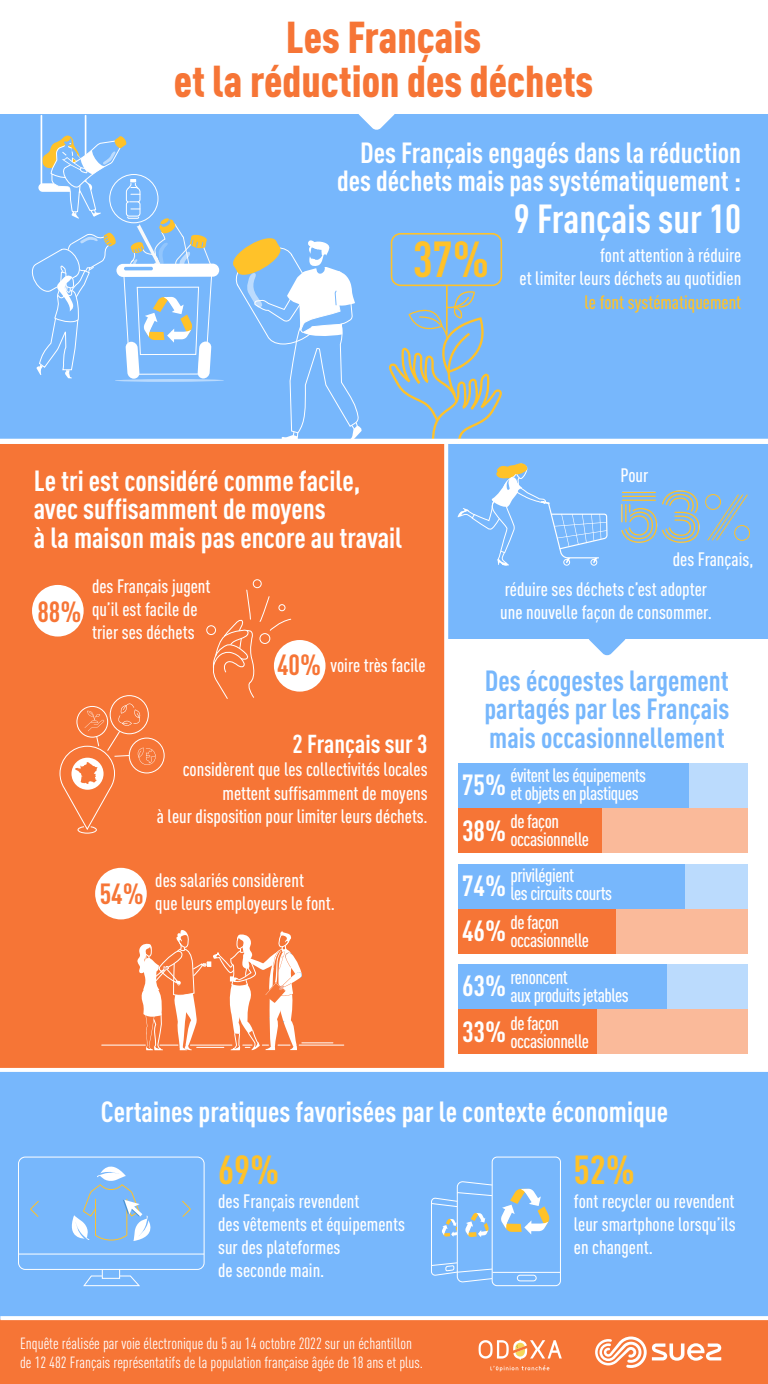
<style>
.page{position:relative;width:768px;height:1384px;background:#fff}
.page>*{position:absolute;margin:0;border:0;box-sizing:border-box;transform-origin:0 0}
.t1{font:700 condensed 49.88px "DIN Pro";color:#ffc229}
.t2{font:900 condensed 44px/44px "DIN Pro";color:#f67536;text-align:center}
.t3{font:700 condensed 40px "DIN Pro";color:#fff}
.t4{font:700 condensed 40px "DIN Pro";color:#ffc229}
.t5{font:700 condensed 28.8px/28.8px "DIN Pro";color:#fff;text-align:right}
.t6{font:700 condensed 28.8px/28.8px "DIN Pro";color:#77b7fc;text-align:justify}
.t7{font:700 condensed 28.8px "DIN Pro";color:#f67536}
.t8{font:700 condensed 25.6px "DIN Pro";letter-spacing:.005em;color:#fff}
.t9{font:500 condensed 19.2px/23.2px "DIN Pro";color:#fff}
.t10{font:500 condensed 19.2px/18px "DIN Pro";letter-spacing:-.025em;color:#fff}
.t11{font:condensed 16px/19.2px "DIN Pro";color:#fff}
.s1{color:#ffc229}
.s2{font-weight:700;font-size:28.8px}
</style>
<div class="page">
<div style="left:0;top:115px;width:768px;height:325px;background:#77b7fc"></div>
<div style="left:0;top:441px;width:448px;height:651px;background:#f67536"></div>
<div style="left:446px;top:441px;width:322px;height:198px;background:#77b7fc"></div>
<hr style="left:0;top:440px;width:768px;height:4px;background:#fff">
<svg style="left:444px;top:444px;width:4px;height:624px;background:#fef8f5"></svg>
<div style="left:95px;top:868px;width:52px;height:51px;background:#fff;border-radius:50%"></div>
<div style="left:0;top:1319px;width:768px;height:65px;background:#f67536"></div>
<div style="left:0;top:1070px;width:768px;height:248px;background:#77b7fc"></div>
<svg style="left:0;top:1316px;width:768px;height:4px;fill:#fff"></svg>
<hr style="left:115px;top:379px;width:109px;height:3px;background:#fff;border-radius:50%">
<svg style="left:230px;top:238px;width:133px;height:201px"></svg>
<hr style="left:85px;top:115px;width:1px;height:74px;background:#fff">
<hr style="left:41px;top:115px;width:1px;height:74px;background:#fff">
<svg style="left:32px;top:135px;width:187px;height:244px"></svg>
<div style="left:109px;top:174px;width:49px;height:49px;border:1px solid #fff;border-radius:50%"></div>
<svg style="left:357px;top:114px;width:39px;height:16px"></svg>
<svg style="left:589px;top:639px;width:37px;height:17px"></svg>
<svg style="left:389px;top:291px;width:113px;height:148px"></svg>
<hr style="left:446px;top:285px;width:2px;height:50px;background:#ffc229">
<div style="left:391px;top:233px;width:111px;height:53px;border:2px solid #ffc229;border-radius:9px"></div>
<div style="left:129px;top:738px;width:36px;height:35px;border:1px solid #fff;border-radius:50%"></div>
<div style="left:110px;top:695px;width:39px;height:39px;border:1px solid #fff;border-radius:50%"></div>
<svg style="left:59px;top:703px;width:97px;height:131px"></svg>
<hr style="left:299px;top:1045px;width:45px;height:1px;background:#fff">
<hr style="left:302px;top:1042px;width:31px;height:1px;background:#fff">
<svg style="left:137px;top:930px;width:165px;height:121px"></svg>
<hr style="left:102px;top:1045px;width:43px;height:1px;background:#fff">
<img style="left:621px;top:491px;width:37px;height:52px">
<img style="left:662px;top:490px;width:38px;height:53px">
<div style="left:734px;top:525px;width:16px;height:16px;border:1px solid #ffc229;border-radius:50%"></div>
<div style="left:705px;top:494px;width:16px;height:16px;border:1px solid #ffc229;border-radius:50%"></div>
<svg style="left:707px;top:494px;width:42px;height:47px"></svg>
<div style="left:458px;top:763px;width:230px;height:45px;background:#77b7fc"></div>
<div style="left:685px;top:763px;width:63px;height:45px;background:#bbdbfd"></div>
<svg style="left:457px;top:463px;width:151px;height:103px"></svg>
<div style="left:458px;top:808px;width:144px;height:45px;background:#f67536"></div>
<div style="left:592px;top:808px;width:156px;height:45px;background:#faba9a"></div>
<div style="left:458px;top:864px;width:227px;height:45px;background:#77b7fc"></div>
<div style="left:685px;top:864px;width:63px;height:45px;background:#bbdbfd"></div>
<div style="left:458px;top:909px;width:158px;height:45px;background:#f67536"></div>
<div style="left:616px;top:909px;width:132px;height:45px;background:#faba9a"></div>
<div style="left:458px;top:964px;width:208px;height:45px;background:#77b7fc"></div>
<div style="left:663px;top:964px;width:85px;height:45px;background:#bbdbfd"></div>
<div style="left:458px;top:1009px;width:138px;height:45px;background:#f67536"></div>
<div style="left:592px;top:1009px;width:156px;height:45px;background:#faba9a"></div>
<div style="left:18px;top:1157px;width:187px;height:113px;border:1px solid #fff;border-radius:7px"></div>
<hr style="left:19px;top:1254px;width:185px;height:1px;background:#fff">
<div style="left:102px;top:1269px;width:18px;height:10px;border:1px solid #fff"></div>
<svg style="left:83px;top:1275px;width:57px;height:11px"></svg>
<svg style="left:65px;top:1156px;width:94px;height:85px"></svg>
<svg style="left:182px;top:1200px;width:9px;height:17px"></svg>
<svg style="left:30px;top:1200px;width:9px;height:17px"></svg>
<div style="left:492px;top:1157px;width:69px;height:129px;border:1px solid #fff;border-radius:5px"></div>
<hr style="left:493px;top:1272px;width:67px;height:1px;background:#fff">
<div style="left:517px;top:1275px;width:20px;height:6px;border:1px solid #fff;border-radius:3px"></div>
<svg style="left:501px;top:1189px;width:49px;height:46px"></svg>
<svg style="left:431px;top:1181px;width:62px;height:102px"></svg>
<img style="left:478px;top:1339px;width:84px;height:33px">
<svg style="left:595px;top:1337px;width:126px;height:31px"></svg>
<svg style="left:212px;top:589px;width:80px;height:110px"></svg>
<div style="left:279px;top:604px;width:6px;height:7px;border:1px solid #fff;border-radius:50%"></div>
<div style="left:253px;top:579px;width:9px;height:9px;border:1px solid #fff;border-radius:50%"></div>
<div style="left:32px;top:585px;width:52px;height:52px;background:#fff;border-radius:50%"></div>
<div style="left:274px;top:640px;width:52px;height:52px;background:#fff;border-radius:50%"></div>
<div style="left:260px;top:633px;width:10px;height:11px;border:1px solid #fff;border-radius:50%"></div>
<div style="left:206px;top:625px;width:10px;height:10px;border:1px solid #fff;border-radius:50%"></div>
<hr style="left:0;top:439px;width:768px;height:4px;background:#fff">
<hr style="left:0;top:1068px;width:768px;height:4px;background:#fff">
<p class="t2" style="left:174px;top:11px;width:421px">Les Français<br>et la réduction des déchets</p>
<p class="t5" style="left:337px;top:135px;width:406px">Des Français engagés dans la réduction des déchets mais pas systématiquement :</p>
<p class="t3" style="left:514px;top:189px;width:229px">9 Français sur 10</p>
<p class="t9" style="left:520px;top:242px;width:223px;text-align:right">font attention à réduire<br>et limiter leurs déchets au quotidien <span class="s1">le font systématiquement</span></p>
<p class="t1" style="left:413px;top:222px;width:78px">37%</p>
<p class="t5" style="left:34px;top:463px;width:370px;text-align:left">Le tri est considéré comme facile, avec suffisamment de moyens<br>à la maison mais pas encore au travail</p>
<p class="t9" style="left:92px;top:573px;width:120px">des Français jugent qu’il est facile de trier ses déchets</p>
<p class="t7" style="left:37px;top:590px;width:46px">88%</p>
<p class="t7" style="left:277px;top:643px;width:46px">40%</p>
<p class="t9" style="left:330px;top:652px;width:97px">voire très facile</p>
<p class="t8" style="left:292px;top:725px;width:137px">2 Français sur 3</p>
<p class="t9" style="left:157px;top:756px;width:272px;text-align:right">considèrent que les collectivités locales mettent suffisamment de moyens<br>à leur disposition pour limiter leurs déchets.</p>
<p class="t7" style="left:100px;top:872px;width:46px">54%</p>
<p class="t9" style="left:155px;top:867px;width:181px">des salariés considèrent<br>que leurs employeurs le font.</p>
<p class="t9" style="left:620px;top:462px;width:30px">Pour</p>
<p class="t9" style="left:673px;top:546px;width:82px">des Français,</p>
<p class="t9" style="left:500px;top:576px;width:213px">réduire ses déchets c’est adopter une nouvelle façon de consommer.</p>
<p class="t6" style="left:484px;top:663px;width:246px">Des écogestes largement partagés par les Français mais occasionnellement</p>
<p class="t5" style="left:462px;top:768px;width:46px">75%</p>
<p class="t10" style="left:510px;top:764px;width:137px">évitent les équipements et objets en plastiques</p>
<p class="t10" style="left:510px;top:811px;width:80px;text-indent:-48px"><span class="s2">38%</span> de façon occasionnelle</p>
<p class="t5" style="left:462px;top:868px;width:46px">74%</p>
<p class="t10" style="left:510px;top:865px;width:103px">privilégient<br>les circuits courts</p>
<p class="t10" style="left:510px;top:911px;width:80px;text-indent:-48px"><span class="s2">46%</span> de façon occasionnelle</p>
<p class="t5" style="left:462px;top:969px;width:46px">63%</p>
<p class="t10" style="left:510px;top:1012px;width:80px;text-indent:-48px"><span class="s2">33%</span> de façon occasionnelle</p>
<p class="t10" style="left:510px;top:967px;width:120px">renoncent<br>aux produits jetables</p>
<p class="t5" style="left:101px;top:1095px;width:569px">Certaines pratiques favorisées par le contexte économique</p>
<p class="t4" style="left:218px;top:1140px;width:63px">69%</p>
<p class="t9" style="left:218px;top:1188px;width:188px">des Français revendent<br>des vêtements et équipements sur des plateformes<br>de seconde main.</p>
<p class="t4" style="left:574px;top:1140px;width:63px">52%</p>
<p class="t9" style="left:574px;top:1188px;width:163px;text-align:justify">font recycler ou revendent leur smartphone lorsqu’ils en changent.</p>
<p class="t11" style="left:20px;top:1333px;width:405px">Enquête réalisée par voie électronique du 5 au 14 octobre 2022 sur un échantillon de 12 482 Français représentatifs de la population française âgée de 18 ans et plus.</p>
</div>
